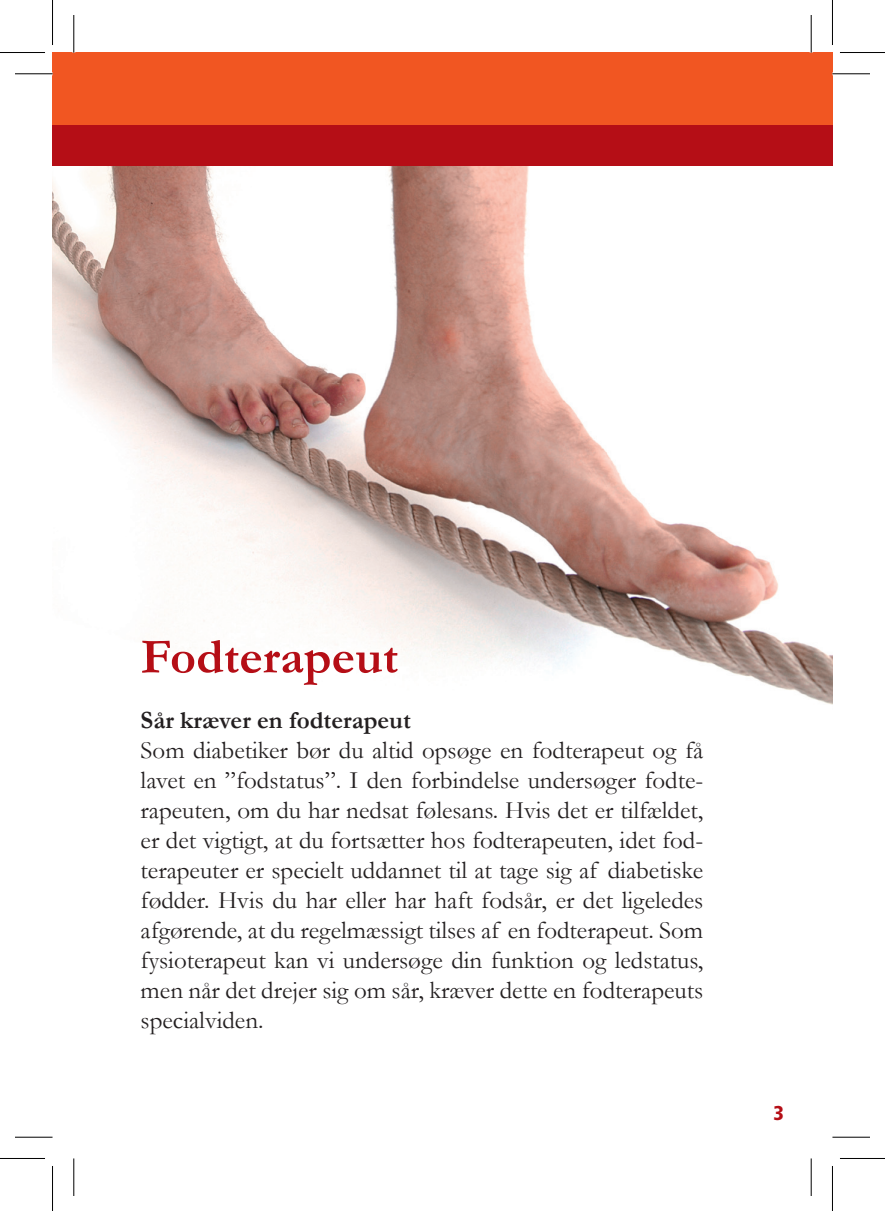
<style>
.page{position:relative;width:885px;height:1211px;background:#fff}
.page>*{position:absolute;margin:0;border:0;box-sizing:border-box;transform-origin:0 0}
.t1{font:700 50px "Garamond";color:#b50e16}
.t2{font:25px/30px "Garamond";color:#231f20;text-align:justify}
.t3{font:700 25px "Garamond";color:#231f20}
.t4{font:900 condensed 20px "Frutiger";color:#b50e16}
</style>
<div class="page">
<img style="left:52px;top:165px;width:780px;height:540px">
<div style="left:52px;top:52px;width:780px;height:96px;background:#f15622"></div>
<div style="left:52px;top:125px;width:780px;height:40px;background:#b50e16"></div>
<hr style="left:15px;top:72px;width:38px;height:3px;background:#fff">
<hr style="left:15px;top:73px;width:38px;height:1px;background:#000">
<hr style="left:832px;top:73px;width:38px;height:1px;background:#000">
<hr style="left:15px;top:1136px;width:38px;height:1px;background:#000">
<hr style="left:832px;top:1136px;width:38px;height:1px;background:#000">
<hr style="left:73px;top:15px;width:1px;height:37px;background:#000">
<hr style="left:73px;top:1158px;width:1px;height:38px;background:#000">
<hr style="left:810px;top:15px;width:1px;height:37px;background:#000">
<hr style="left:810px;top:1158px;width:1px;height:38px;background:#000">
<hr style="left:0;top:52px;width:45px;height:1px;background:#000">
<hr style="left:840px;top:52px;width:45px;height:1px;background:#000">
<hr style="left:0;top:1158px;width:45px;height:1px;background:#000">
<hr style="left:840px;top:1158px;width:45px;height:1px;background:#000">
<hr style="left:52px;top:0;width:1px;height:45px;background:#000">
<hr style="left:52px;top:1166px;width:1px;height:45px;background:#000">
<hr style="left:832px;top:0;width:1px;height:45px;background:#000">
<hr style="left:832px;top:1166px;width:1px;height:45px;background:#000">
<h1 class="t1" style="left:141px;top:627px;width:259px">Fodterapeut</h1>
<p class="t3" style="left:141px;top:705px;width:272px">Sår kræver en fodterapeut</p>
<p class="t2" style="left:141px;top:735px;width:564px">Som diabetiker bør du altid opsøge en fodterapeut og få lavet en ”fodstatus”. I den forbindelse undersøger fodte&shy;rapeuten, om du har nedsat følesans. Hvis det er tilfældet, er det vigtigt, at du fortsætter hos fodterapeuten, idet fod&shy;terapeuter er specielt uddannet til at tage sig af diabetiske fødder. Hvis du har eller har haft fodsår, er det ligeledes afgørende, at du regelmæssigt tilses af en fodterapeut. Som fysioterapeut kan vi undersøge din funktion og ledstatus, men når det drejer sig om sår, kræver dette en fodterapeuts specialviden.</p>
<p class="t4" style="left:773px;top:1101px;width:12px">3</p>
</div>
